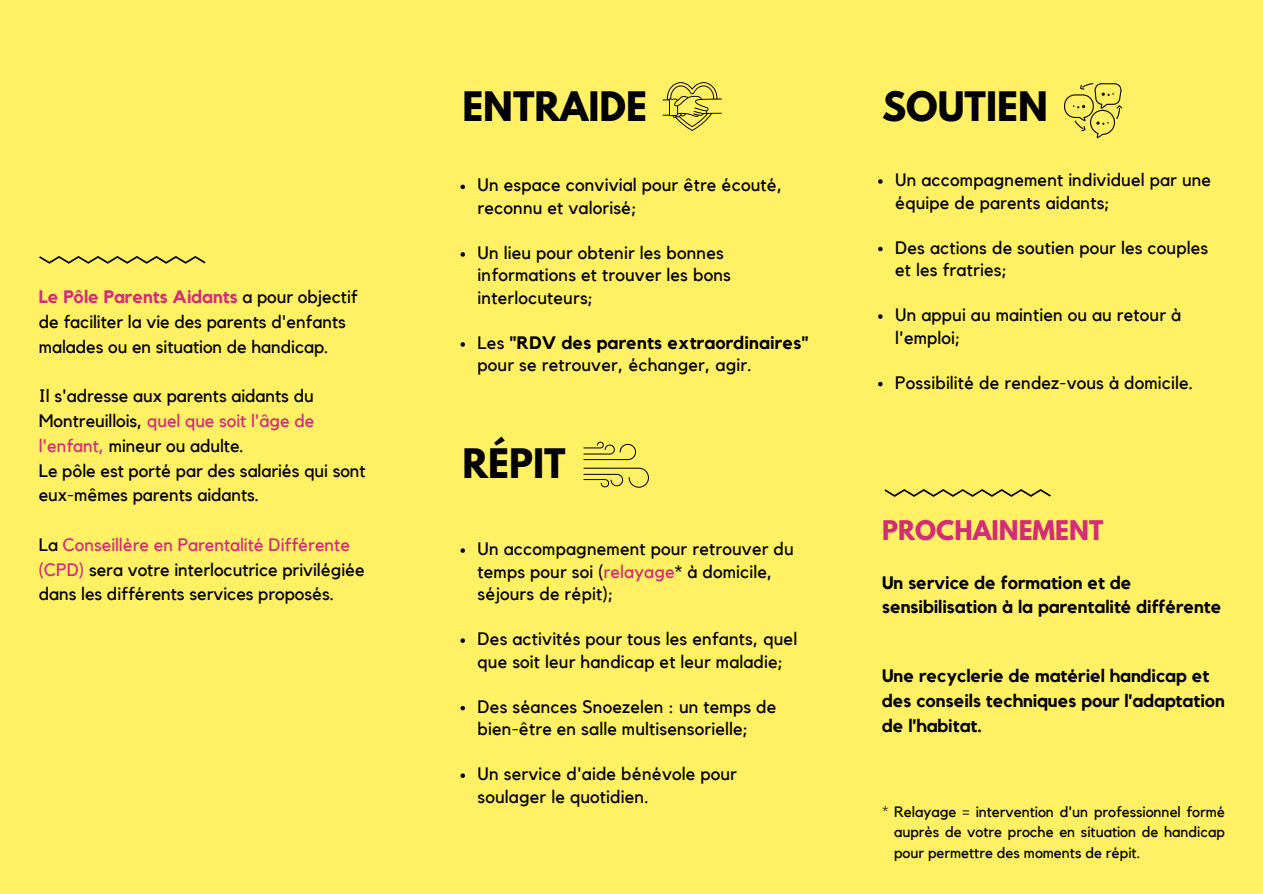
<style>
.page{position:relative;width:1263px;height:894px;background:#fff}
.page>*{position:absolute;margin:0;border:0;box-sizing:border-box;transform-origin:0 0}
.t1{font:700 36px "League Spartan";color:#000}
.t2{font:700 24px "League Spartan";color:#d32d79}
.t3{font:18px/22.5px "Kollektif";letter-spacing:.01em;color:#000}
.t4{font:700 18px/24.8px "Kollektif";color:#000}
.t5{font:15px/20.2px "Kollektif";color:#000;text-align:justify}
.t6{font:300 12px "Open Sans";color:#000}
.s1{font-weight:700;color:#d32d79}
.s2{color:#d32d79}
.s3{font-weight:700}
</style>
<div class="page">
<div style="left:0;top:0;width:1263px;height:893px;background:#fff163"></div>
<svg style="left:662px;top:82px;width:60px;height:49px"></svg>
<svg style="left:583px;top:441px;width:66px;height:46px"></svg>
<svg style="left:39px;top:256px;width:167px;height:8px"></svg>
<svg style="left:884px;top:489px;width:167px;height:7px"></svg>
<svg style="left:1064px;top:83px;width:58px;height:55px"></svg>
<svg style="left:460px;top:548px;width:5px;height:4px"></svg>
<svg style="left:460px;top:638px;width:5px;height:4px"></svg>
<svg style="left:460px;top:705px;width:5px;height:5px"></svg>
<svg style="left:460px;top:773px;width:5px;height:4px"></svg>
<svg style="left:460px;top:184px;width:5px;height:5px"></svg>
<svg style="left:460px;top:252px;width:5px;height:4px"></svg>
<svg style="left:460px;top:342px;width:5px;height:4px"></svg>
<svg style="left:878px;top:179px;width:5px;height:5px"></svg>
<svg style="left:878px;top:247px;width:5px;height:4px"></svg>
<svg style="left:878px;top:314px;width:5px;height:5px"></svg>
<svg style="left:878px;top:382px;width:5px;height:4px"></svg>
<p class="t3" style="left:39px;top:285px;width:320px;line-height:24.8px"><span class="s1">Le Pôle Parents Aidants</span> a pour objectif de faciliter la vie des parents d'enfants malades ou en situation de handicap.</p>
<p class="t3" style="left:39px;top:384px;width:277px;line-height:24.8px;text-align:justify">Il s'adresse aux parents aidants du Montreuillois, <span class="s2">quel que soit l'âge de l'enfant,</span> mineur ou adulte.</p>
<p class="t3" style="left:39px;top:458px;width:328px;line-height:24.8px">Le pôle est porté par des salariés qui sont eux-mêmes parents aidants.</p>
<p class="t3" style="left:39px;top:533px;width:327px;line-height:24.8px">La <span class="s2">Conseillère en Parentalité Différente (CPD)</span> sera votre interlocutrice privilégiée dans les différents services proposés.</p>
<p class="t1" style="left:462px;top:88px;width:186px">ENTRAIDE</p>
<p class="t1" style="left:882px;top:88px;width:167px">SOUTIEN</p>
<p class="t3" style="left:478px;top:174px;width:306px">Un espace convivial pour être écouté, reconnu et valorisé;</p>
<p class="t3" style="left:478px;top:242px;width:255px">Un lieu pour obtenir les bonnes informations et trouver les bons interlocuteurs;</p>
<p class="t3" style="left:478px;top:332px;width:333px">Les <span class="s3">"RDV des parents extraordinaires" </span>pour se retrouver, échanger, agir.</p>
<p class="t1" style="left:462px;top:445px;width:105px">RÉPIT</p>
<p class="t3" style="left:478px;top:538px;width:318px">Un accompagnement pour retrouver du temps pour soi (<span class="s2">relayage</span>* à domicile, séjours de répit);</p>
<p class="t3" style="left:478px;top:628px;width:321px">Des activités pour tous les enfants, quel que soit leur handicap et leur maladie;</p>
<p class="t3" style="left:478px;top:695px;width:300px">Des séances Snoezelen : un temps de bien-être en salle multisensorielle;</p>
<p class="t3" style="left:478px;top:763px;width:261px">Un service d'aide bénévole pour soulager le quotidien.</p>
<p class="t3" style="left:895px;top:169px;width:317px">Un accompagnement individuel par une équipe de parents aidants;</p>
<p class="t3" style="left:895px;top:237px;width:314px">Des actions de soutien pour les couples et les fratries;</p>
<p class="t3" style="left:895px;top:304px;width:288px">Un appui au maintien ou au retour à l'emploi;</p>
<p class="t3" style="left:895px;top:371px;width:299px">Possibilité de rendez-vous à domicile.</p>
<p class="t2" style="left:882px;top:517px;width:223px">PROCHAINEMENT</p>
<p class="t4" style="left:882px;top:570px;width:341px">Un service de formation et de sensibilisation à la parentalité différente</p>
<p class="t4" style="left:882px;top:664px;width:344px">Une recyclerie de matériel handicap et des conseils techniques pour l'adaptation de l'habitat.</p>
<p class="t6" style="left:882px;top:801px;width:8px">*</p>
<p class="t5" style="left:894px;top:802px;width:333px">Relayage = intervention d'un professionnel formé auprès de votre proche en situation de handicap pour permettre des moments de répit.</p>
</div>
